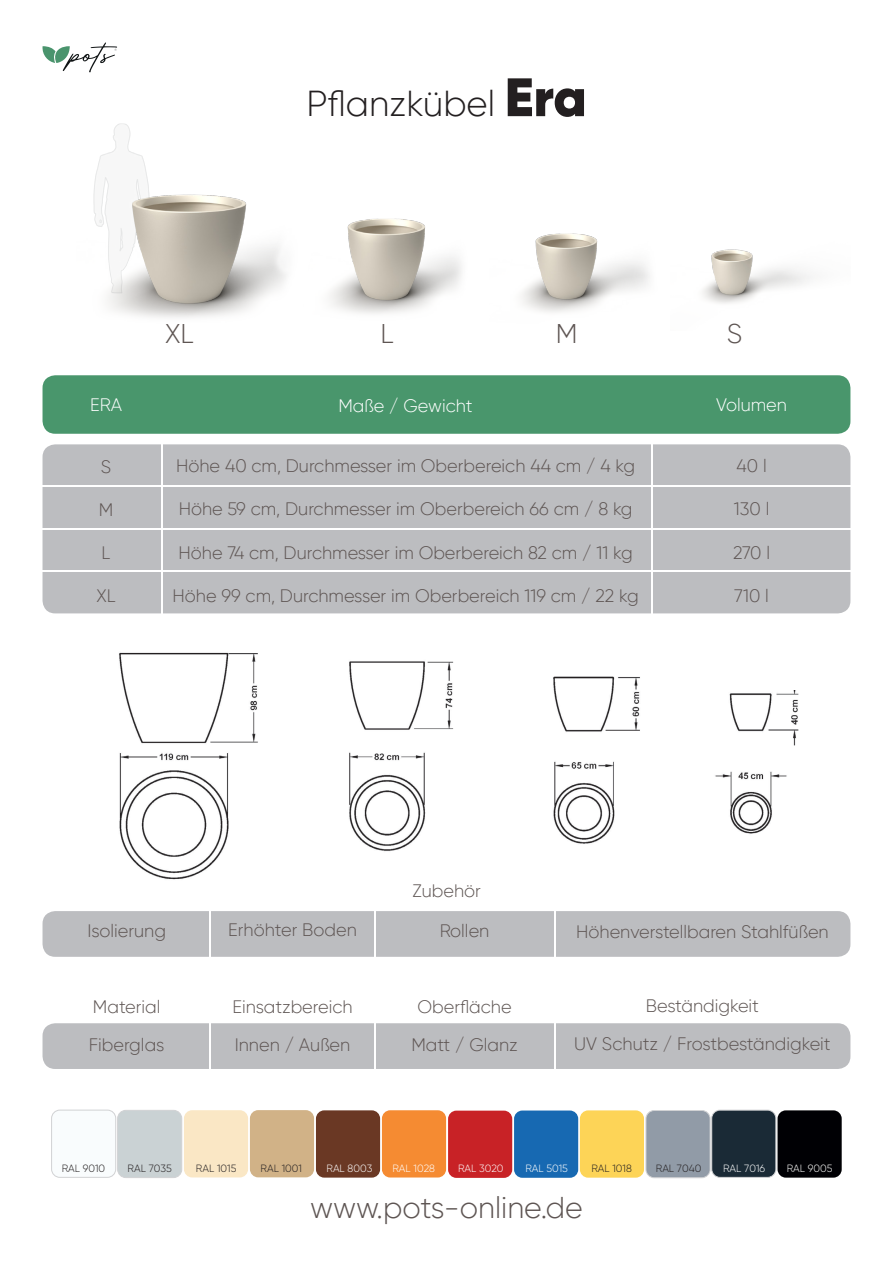
<style>
.page{position:relative;width:893px;height:1263px;background:#fff}
.page>*{position:absolute;margin:0;border:0;box-sizing:border-box;transform-origin:0 0}
.t1{font:300 36px "Gilroy";color:#231f20}
.t2{font:300 30px "Gilroy";color:#5e5553}
.t3{font:300 27px "Gilroy";color:#5e5553}
.t4{font:300 18px "Gilroy";color:#5e5553}
.t5{font:300 18px "Gilroy";color:#fff}
.t6{font:300 10.5px "Gilroy";color:#231f20}
.t7{font:300 10.5px "Gilroy";color:#fff}
.s1{font-weight:900;font-size:54px}
</style>
<div class="page">
<img style="left:119px;top:652px;width:139px;height:228px">
<img style="left:702px;top:249px;width:109px;height:55px">
<img style="left:93px;top:123px;width:193px;height:195px">
<div style="left:43px;top:375px;width:807px;height:59px;background:#49966c;border-radius:13px"></div>
<svg style="left:43px;top:43px;width:74px;height:29px"></svg>
<div style="left:43px;top:444px;width:807px;height:169px;background:#bcbdc0;border-radius:13px"></div>
<hr style="left:162px;top:438px;width:1px;height:182px;background:#fff">
<hr style="left:35px;top:485px;width:827px;height:2px;background:#fff">
<hr style="left:31px;top:528px;width:827px;height:2px;background:#fff">
<img style="left:349px;top:661px;width:105px;height:191px">
<img style="left:553px;top:676px;width:87px;height:168px">
<img style="left:715px;top:690px;width:84px;height:144px">
<img style="left:521px;top:233px;width:129px;height:80px">
<img style="left:329px;top:218px;width:133px;height:96px">
<hr style="left:35px;top:570px;width:826px;height:1px;background:#fff">
<hr style="left:651px;top:439px;width:2px;height:182px;background:#fff">
<div style="left:52px;top:1110px;width:64px;height:67px;background:#f9fcfd;border-radius:8px"></div>
<div style="left:51px;top:1110px;width:65px;height:67px;border:1px solid #d1d2d4;border-radius:8px"></div>
<div style="left:118px;top:1110px;width:64px;height:67px;background:#cad2d4;border-radius:8px"></div>
<div style="left:117px;top:1110px;width:65px;height:68px;border:1px solid #d1d2d4;border-radius:8px"></div>
<div style="left:646px;top:1110px;width:64px;height:68px;background:#919ba7;border-radius:8px"></div>
<div style="left:646px;top:1110px;width:64px;height:68px;border:1px solid #d1d2d4;border-radius:8px"></div>
<div style="left:712px;top:1110px;width:64px;height:67px;background:#1a2a36;border-radius:8px"></div>
<div style="left:711px;top:1110px;width:65px;height:68px;border:1px solid #d1d2d4;border-radius:8px"></div>
<div style="left:184px;top:1110px;width:64px;height:67px;background:#fae7c5;border-radius:8px"></div>
<div style="left:250px;top:1110px;width:64px;height:67px;background:#d1b287;border-radius:8px"></div>
<div style="left:316px;top:1110px;width:64px;height:67px;background:#6a3824;border-radius:8px"></div>
<div style="left:382px;top:1110px;width:64px;height:67px;background:#f58b32;border-radius:8px"></div>
<div style="left:777px;top:1110px;width:65px;height:67px;background:#000004;border-radius:8px"></div>
<div style="left:448px;top:1110px;width:64px;height:68px;background:#c82226;border-radius:8px"></div>
<div style="left:514px;top:1110px;width:64px;height:68px;background:#1769b2;border-radius:8px"></div>
<div style="left:580px;top:1110px;width:64px;height:68px;background:#fdd457;border-radius:8px"></div>
<div style="left:43px;top:911px;width:807px;height:46px;background:#bcbdc0;border-radius:13px"></div>
<hr style="left:209px;top:908px;width:2px;height:61px;background:#fff">
<hr style="left:554px;top:908px;width:2px;height:62px;background:#fff">
<hr style="left:374px;top:909px;width:1px;height:60px;background:#fff">
<div style="left:43px;top:1023px;width:807px;height:46px;background:#bcbdc0;border-radius:13px"></div>
<hr style="left:209px;top:967px;width:2px;height:113px;background:#fff">
<hr style="left:554px;top:967px;width:2px;height:115px;background:#fff">
<hr style="left:374px;top:969px;width:1px;height:112px;background:#fff">
<p class="t1" style="left:306px;top:82px;width:282px">Pflanzkübel <span class="s1">Era</span></p>
<p class="t5" style="left:90px;top:394px;width:33px">ERA</p>
<p class="t4" style="left:101px;top:455px;width:12px">S</p>
<p class="t4" style="left:99px;top:498px;width:16px">M</p>
<p class="t4" style="left:102px;top:542px;width:10px">L</p>
<p class="t4" style="left:96px;top:585px;width:21px">XL</p>
<p class="t3" style="left:165px;top:317px;width:30px">XL</p>
<p class="t3" style="left:556px;top:317px;width:23px">M</p>
<p class="t3" style="left:727px;top:317px;width:17px">S</p>
<p class="t3" style="left:380px;top:317px;width:15px">L</p>
<p class="t5" style="left:338px;top:394px;width:136px">Maße / Gewicht</p>
<p class="t4" style="left:176px;top:455px;width:460px">Höhe 40 cm, Durchmesser im Oberbereich 44 cm / 4 kg</p>
<p class="t4" style="left:179px;top:498px;width:455px">Höhe 59 cm, Durchmesser im Oberbereich 66 cm / 8 kg</p>
<p class="t4" style="left:178px;top:541px;width:456px">Höhe 74 cm, Durchmesser im Oberbereich 82 cm / 11 kg</p>
<p class="t4" style="left:172px;top:584px;width:468px">Höhe 99 cm, Durchmesser im Oberbereich 119 cm / 22 kg</p>
<p class="t5" style="left:716px;top:394px;width:72px">Volumen</p>
<p class="t4" style="left:736px;top:455px;width:32px">40 l</p>
<p class="t4" style="left:734px;top:498px;width:37px">130 l</p>
<p class="t4" style="left:733px;top:541px;width:39px">270 l</p>
<p class="t4" style="left:734px;top:585px;width:36px">710 l</p>
<p class="t4" style="left:412px;top:880px;width:70px">Zubehör</p>
<p class="t4" style="left:87px;top:920px;width:80px">Isolierung</p>
<p class="t4" style="left:228px;top:919px;width:130px">Erhöhter Boden</p>
<p class="t4" style="left:440px;top:920px;width:51px">Rollen</p>
<p class="t4" style="left:576px;top:920px;width:254px">Höhenverstellbaren Stahlfüßen</p>
<p class="t4" style="left:93px;top:995px;width:69px">Material</p>
<p class="t4" style="left:89px;top:1033px;width:77px">Fiberglas</p>
<p class="t4" style="left:232px;top:996px;width:122px">Einsatzbereich</p>
<p class="t4" style="left:235px;top:1034px;width:117px">Innen / Außen</p>
<p class="t4" style="left:417px;top:995px;width:96px">Oberfläche</p>
<p class="t4" style="left:411px;top:1033px;width:108px">Matt / Glanz</p>
<p class="t4" style="left:646px;top:995px;width:115px">Beständigkeit</p>
<p class="t4" style="left:574px;top:1033px;width:258px">UV Schutz / Frostbeständigkeit</p>
<p class="t6" style="left:62px;top:1162px;width:45px">RAL 9010</p>
<p class="t6" style="left:128px;top:1162px;width:46px">RAL 7035</p>
<p class="t6" style="left:196px;top:1162px;width:42px">RAL 1015</p>
<p class="t6" style="left:261px;top:1162px;width:43px">RAL 1001</p>
<p class="t7" style="left:327px;top:1162px;width:47px">RAL 8003</p>
<p class="t7" style="left:392px;top:1162px;width:44px">RAL 1028</p>
<p class="t7" style="left:458px;top:1162px;width:47px">RAL 3020</p>
<p class="t7" style="left:525px;top:1162px;width:44px">RAL 5015</p>
<p class="t6" style="left:591px;top:1162px;width:42px">RAL 1018</p>
<p class="t6" style="left:656px;top:1162px;width:47px">RAL 7040</p>
<p class="t7" style="left:723px;top:1162px;width:44px">RAL 7016</p>
<p class="t7" style="left:787px;top:1162px;width:47px">RAL 9005</p>
<p class="t2" style="left:310px;top:1189px;width:274px">www.pots-online.de</p>
</div>
